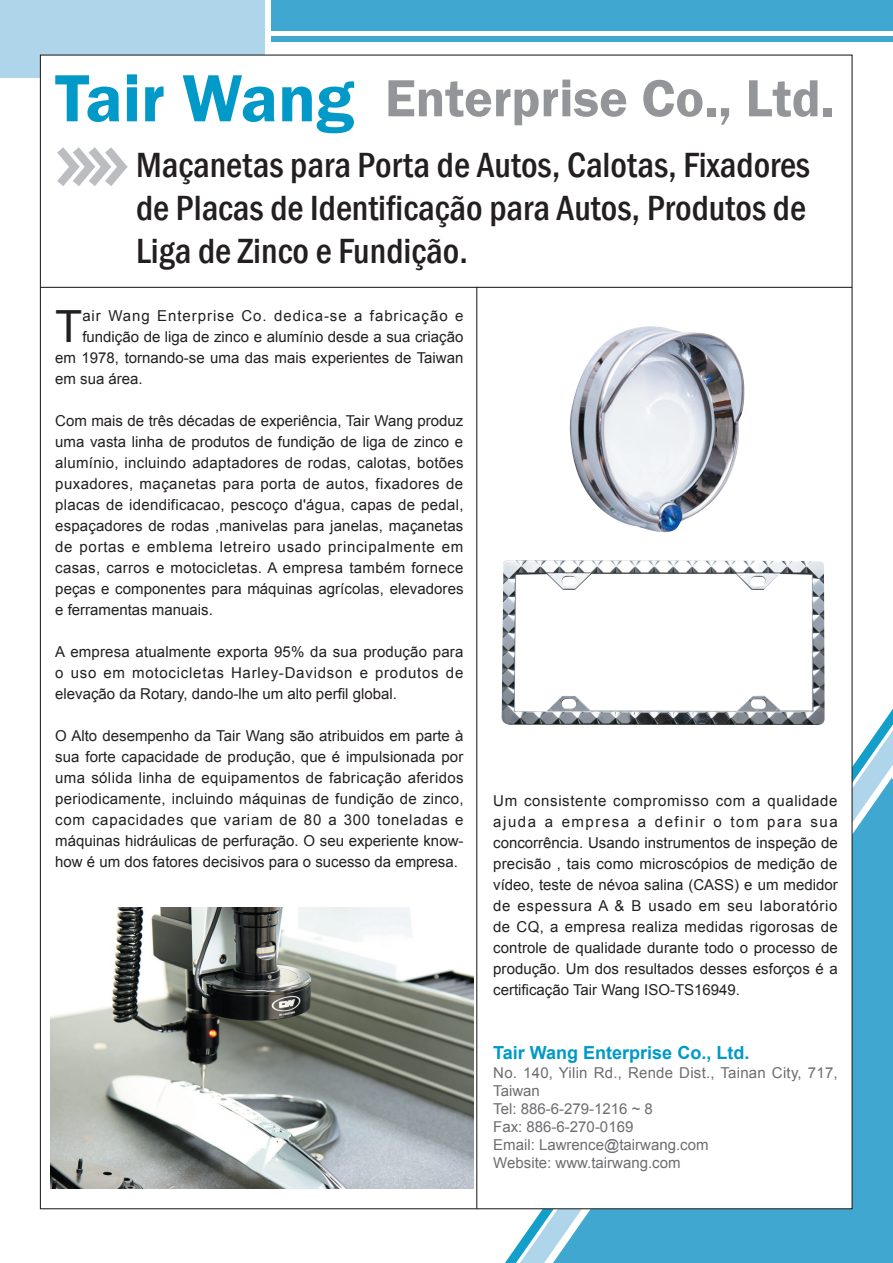
<style>
.page{position:relative;width:893px;height:1263px;background:#fff}
.page>*{position:absolute;margin:0;border:0;box-sizing:border-box;transform-origin:0 0}
.t1{font:600 54px "Franklin Gothic";color:#939598}
.t2{font:44.4px "Arial";color:#231f20}
.t3{font:500 condensed 36px/43.2px "Franklin Gothic";color:#231f20;text-align:justify}
.t4{font:700 18px "Arial";color:#0199c8}
.t5{font:15px/21px "Arial";color:#231f20;text-align:justify}
.t6{font:15px/18px "Arial";color:#6c6d70}
.t7{font:15px "Arial";letter-spacing:.065em;color:#231f20}
.s1{font-size:69px;color:#0199c8}
</style>
<div class="page">
<div style="left:0;top:0;width:264px;height:78px;background:#aed5ea"></div>
<div style="left:271px;top:37px;width:622px;height:5px;background:#40a8d0"></div>
<div style="left:271px;top:0;width:622px;height:31px;background:#40a8d0"></div>
<svg style="left:553px;top:778px;width:340px;height:485px;background:#48aad0"></svg>
<div style="left:40px;top:55px;width:812px;height:1154px;background:#fff"></div>
<hr style="left:40px;top:287px;width:812px;height:1px;background:#231f20">
<svg style="left:57px;top:147px;width:71px;height:39px"></svg>
<hr style="left:476px;top:287px;width:1px;height:922px;background:#231f20">
<img style="left:501px;top:560px;width:324px;height:165px">
<img style="left:569px;top:326px;width:176px;height:207px">
<img style="left:51px;top:907px;width:422px;height:282px">
<h1 class="t1" style="left:55px;top:65px;width:781px"><span class="s1">Tair Wang</span> Enterprise Co., Ltd.</h1>
<h3 class="t3" style="left:136px;top:143px;width:675px">Maçanetas para Porta de Autos, Calotas, Fixadores de Placas de Identificação para Autos, Produtos de Liga de Zinco e Fundição.</h3>
<h2 class="t2" style="left:55px;top:297px;width:29px">T</h2>
<p class="t7" style="left:82px;top:306px;width:383px">air Wang Enterprise Co. dedica-se a fabricação e</p>
<p class="t5" style="left:82px;top:326px;width:383px">fundição de liga de zinco e alumínio desde a sua criação</p>
<p class="t5" style="left:55px;top:347px;width:410px">em 1978, tornando-se uma das mais experientes de Taiwan</p>
<p class="t5" style="left:55px;top:368px;width:89px">em sua área.</p>
<p class="t5" style="left:55px;top:410px;width:410px">Com mais de três décadas de experiência, Tair Wang produz uma vasta linha de produtos de fundição de liga de zinco e alumínio, incluindo adaptadores de rodas, calotas, botões puxadores, maçanetas para porta de autos, fixadores de placas de idendificacao, pescoço d'água, capas de pedal, espaçadores de rodas ,manivelas para janelas, maçanetas de portas e emblema letreiro usado principalmente em casas, carros e motocicletas. A empresa também fornece peças e componentes para máquinas agrícolas, elevadores e ferramentas manuais.</p>
<p class="t5" style="left:55px;top:641px;width:410px">A empresa atualmente exporta 95% da sua produção para o uso em motocicletas Harley-Davidson e produtos de elevação da Rotary, dando-lhe um alto perfil global.</p>
<p class="t5" style="left:55px;top:725px;width:410px">O Alto desempenho da Tair Wang são atribuidos em parte à sua forte capacidade de produção, que é impulsionada por uma sólida linha de equipamentos de fabricação aferidos periodicamente, incluindo máquinas de fundição de zinco, com capacidades que variam de 80 a 300 toneladas e máquinas hidráulicas de perfuração. O seu experiente know&shy;how é um dos fatores decisivos para o sucesso da empresa.</p>
<p class="t5" style="left:493px;top:790px;width:346px">Um consistente compromisso com a qualidade ajuda a empresa a definir o tom para sua concorrência. Usando instrumentos de inspeção de precisão , tais como microscópios de medição de vídeo, teste de névoa salina (CASS) e um medidor de espessura A &amp; B usado em seu laboratório de CQ, a empresa realiza medidas rigorosas de controle de qualidade durante todo o processo de produção. Um dos resultados desses esforços é a certificação Tair Wang ISO-TS16949.</p>
<p class="t4" style="left:493px;top:1041px;width:258px">Tair Wang Enterprise Co., Ltd.</p>
<p class="t6" style="left:493px;top:1064px;width:346px">No. 140, Yilin Rd., Rende Dist., Tainan City, 717,<br>Taiwan<br>Tel: 886-6-279-1216 ~ 8<br>Fax: 886-6-270-0169<br>Email: Lawrence@tairwang.com<br>Website: www.tairwang.com</p>
</div>
